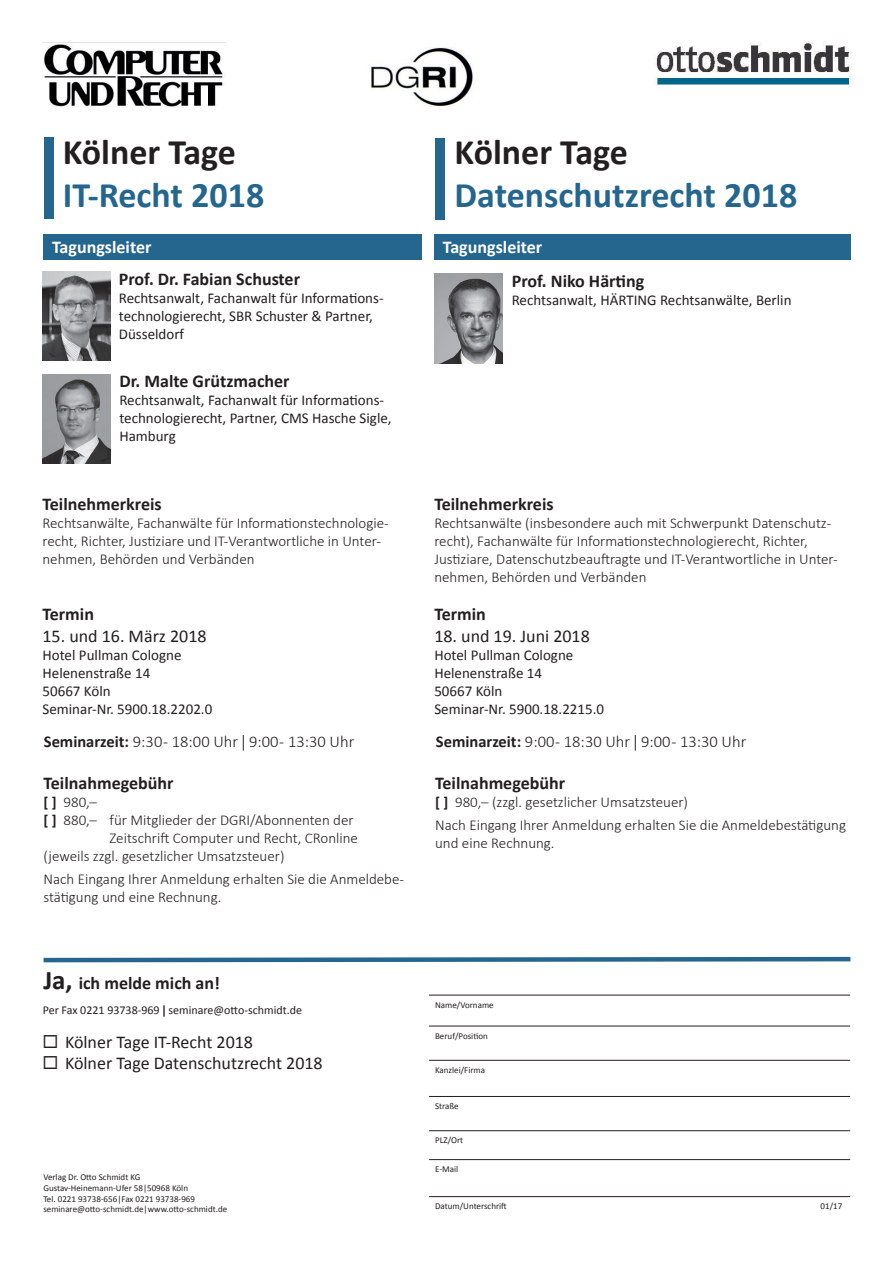
<style>
.page{position:relative;width:893px;height:1263px;background:#fff}
.page>*{position:absolute;margin:0;border:0;box-sizing:border-box;transform-origin:0 0}
.t1{font:700 36px "Calibri";color:#25668f}
.t2{font:700 36px "Calibri";color:#231f20}
.t3{font:700 18px "Calibri";color:#231f20}
.t4{font:18px "Calibri";color:#231f20}
.t5{font:700 18px "Calibri";color:#fff}
.t6{font:300 16.5px "Calibri";color:#231f20}
.t7{font:300 15px/18px "Calibri";color:#231f20}
.t8{font:15px/18px "Calibri";color:#231f20}
.t9{font:12px "Calibri";color:#231f20}
.t10{font:9px/10.8px "Calibri";color:#231f20}
.s1{font-weight:700}
.s2{font-family:"Arial Narrow";font-weight:400}
.s3{font-size:27px}
.s4{font-family:"Arial";font-weight:700}
</style>
<div class="page">
<img style="left:654px;top:42px;width:199px;height:43px">
<hr style="left:429px;top:995px;width:421px;height:1px;background:#231f20">
<hr style="left:429px;top:1026px;width:421px;height:1px;background:#231f20">
<hr style="left:429px;top:1060px;width:421px;height:1px;background:#231f20">
<hr style="left:429px;top:1096px;width:421px;height:1px;background:#231f20">
<hr style="left:429px;top:1130px;width:421px;height:1px;background:#231f20">
<hr style="left:429px;top:1159px;width:421px;height:1px;background:#231f20">
<hr style="left:429px;top:1196px;width:421px;height:1px;background:#231f20">
<svg style="left:43px;top:956px;width:808px;height:7px"></svg>
<img style="left:44px;top:44px;width:181px;height:63px">
<img style="left:371px;top:47px;width:102px;height:60px">
<div style="left:44px;top:137px;width:9px;height:81px;background:#25668f"></div>
<div style="left:435px;top:138px;width:9px;height:81px;background:#25668f"></div>
<div style="left:44px;top:234px;width:378px;height:25px;background:#25668f"></div>
<div style="left:434px;top:234px;width:416px;height:25px;background:#25668f"></div>
<img style="left:43px;top:271px;width:68px;height:90px">
<img style="left:43px;top:374px;width:68px;height:89px">
<img style="left:434px;top:273px;width:68px;height:90px">
<h1 class="t2" style="left:63px;top:127px;width:175px">Kölner Tage</h1>
<h1 class="t1" style="left:63px;top:170px;width:203px">IT-Recht 2018</h1>
<h1 class="t2" style="left:455px;top:127px;width:175px">Kölner Tage</h1>
<h1 class="t1" style="left:455px;top:170px;width:344px">Datenschutzrecht 2018</h1>
<p class="t5" style="left:52px;top:235px;width:101px">Tagungsleiter</p>
<p class="t5" style="left:443px;top:235px;width:101px">Tagungsleiter</p>
<p class="t3" style="left:119px;top:266px;width:183px">Prof. Dr. Fabian Schuster</p>
<p class="t8" style="left:119px;top:288px;width:266px">Rechtsanwalt, Fachanwalt für Informations&shy;technologierecht, SBR Schuster &amp; Partner,<br>Düsseldorf</p>
<p class="t3" style="left:119px;top:368px;width:172px">Dr. Malte Grützmacher</p>
<p class="t8" style="left:119px;top:390px;width:274px">Rechtsanwalt, Fachanwalt für Informations&shy;technologierecht, Partner, CMS Hasche Sigle,<br>Hamburg</p>
<p class="t3" style="left:512px;top:268px;width:134px">Prof. Niko Härting</p>
<p class="t8" style="left:512px;top:290px;width:281px">Rechtsanwalt, HÄRTING Rechtsanwälte, Berlin</p>
<p class="t3" style="left:43px;top:491px;width:121px">Teilnehmerkreis</p>
<p class="t7" style="left:43px;top:514px;width:348px">Rechtsanwälte, Fachanwälte für Informationstechnologie&shy;recht, Richter, Justiziare und IT-Verantwortliche in Unter&shy;nehmen, Behörden und Verbänden</p>
<p class="t3" style="left:43px;top:601px;width:53px">Termin</p>
<p class="t4" style="left:43px;top:623px;width:166px">15. und 16. März 2018</p>
<p class="t8" style="left:43px;top:645px;width:171px">Hotel Pullman Cologne<br>Helenenstraße 14<br>50667 Köln<br>Seminar-Nr. 5900.18.2202.0</p>
<p class="t6" style="left:44px;top:731px;width:312px"><span class="s1">Seminarzeit:</span> 9:30 - 18:00 Uhr <span class="s2">|</span> 9:00 - 13:30 Uhr</p>
<p class="t3" style="left:44px;top:771px;width:131px">Teilnahmegebühr</p>
<p class="t7" style="left:44px;top:793px;width:55px"><span class="s1">[ ]</span> 980,–</p>
<p class="t7" style="left:44px;top:811px;width:311px"><span class="s1">[ ]</span> 880,– für Mitglieder der DGRI/Abonnenten der</p>
<p class="t7" style="left:110px;top:829px;width:250px">Zeitschrift Computer und Recht, CRonline</p>
<p class="t7" style="left:44px;top:847px;width:242px">(jeweils zzgl. gesetzlicher Umsatzsteuer)</p>
<p class="t7" style="left:44px;top:870px;width:362px">Nach Eingang Ihrer Anmeldung erhalten Sie die Anmeldebe&shy;stätigung und eine Rechnung.</p>
<p class="t3" style="left:43px;top:970px;width:178px"><span class="s3">Ja,</span> ich melde mich an!</p>
<p class="t9" style="left:43px;top:1001px;width:261px">Per Fax 0221 93738-969 <span class="s4">|</span> seminare@otto-schmidt.de</p>
<p class="t4" style="left:43px;top:1029px;width:212px">◻ Kölner Tage IT-Recht 2018</p>
<p class="t4" style="left:43px;top:1051px;width:282px">◻ Kölner Tage Datenschutzrecht 2018</p>
<p class="t10" style="left:43px;top:1171px;width:185px">Verlag Dr. Otto Schmidt KG Gustav-Heinemann-Ufer 58|50968 Köln<br>Tel. 0221 93738-656|Fax 0221 93738-969 seminare@otto-schmidt.de|www.otto-schmidt.de</p>
<p class="t3" style="left:434px;top:491px;width:121px">Teilnehmerkreis</p>
<p class="t7" style="left:434px;top:514px;width:405px">Rechtsanwälte (insbesondere auch mit Schwerpunkt Datenschutz&shy;recht), Fachanwälte für Informationstechnologierecht, Richter, Justiziare, Datenschutzbeauftragte und IT-Verantwortliche in Unter&shy;nehmen, Behörden und Verbänden</p>
<p class="t3" style="left:434px;top:601px;width:53px">Termin</p>
<p class="t4" style="left:434px;top:623px;width:157px">18. und 19. Juni 2018</p>
<p class="t8" style="left:434px;top:645px;width:171px">Hotel Pullman Cologne<br>Helenenstraße 14<br>50667 Köln<br>Seminar-Nr. 5900.18.2215.0</p>
<p class="t6" style="left:436px;top:731px;width:312px"><span class="s1">Seminarzeit:</span> 9:00 - 18:30 Uhr <span class="s2">|</span> 9:00 - 13:30 Uhr</p>
<p class="t3" style="left:435px;top:771px;width:131px">Teilnahmegebühr</p>
<p class="t7" style="left:435px;top:791px;width:412px;line-height:22.2px"><span class="s1">[ ]</span> 980,– (zzgl. gesetzlicher Umsatzsteuer)<br>Nach Eingang Ihrer Anmeldung erhalten Sie die Anmeldebestätigung</p>
<p class="t7" style="left:435px;top:834px;width:121px">und eine Rechnung.</p>
<p class="t10" style="left:435px;top:999px;width:60px">Name/Vorname</p>
<p class="t10" style="left:435px;top:1030px;width:54px">Beruf/Position</p>
<p class="t10" style="left:435px;top:1064px;width:52px">Kanzlei/Firma</p>
<p class="t10" style="left:435px;top:1100px;width:25px">Straße</p>
<p class="t10" style="left:435px;top:1135px;width:30px">PLZ/Ort</p>
<p class="t10" style="left:435px;top:1164px;width:25px">E-Mail</p>
<p class="t10" style="left:435px;top:1201px;width:73px">Datum/Unterschrift</p>
<p class="t10" style="left:821px;top:1201px;width:23px">01/17</p>
</div>
